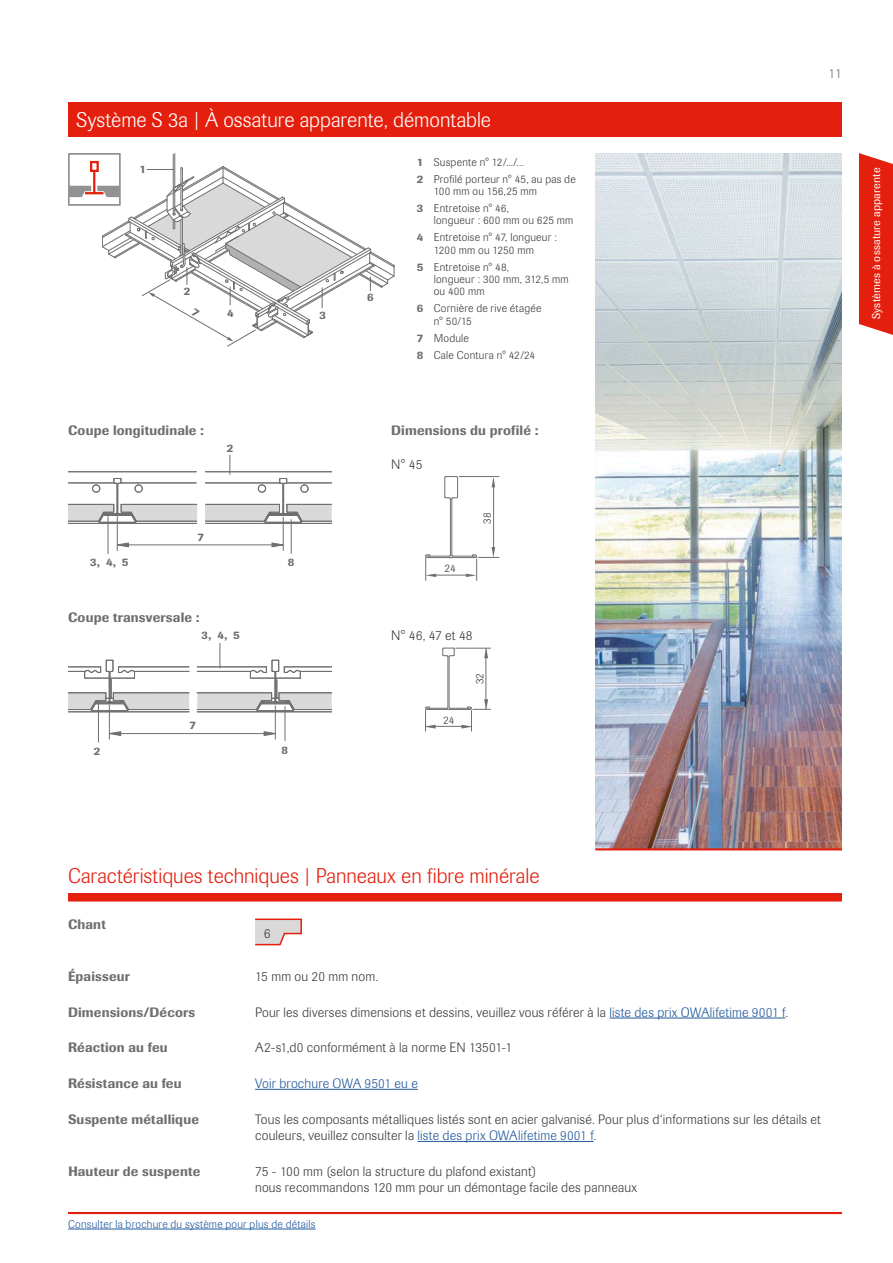
<style>
.page{position:relative;width:893px;height:1263px;background:#fff}
.page>*{position:absolute;margin:0;border:0;box-sizing:border-box;transform-origin:0 0}
.t1{font:300 21px "Imago Pro";color:#e41f0d}
.t2{font:300 21px "Imago Pro";color:#fff}
.t3{font:300 13.5px/16.5px "Imago Pro";letter-spacing:.01em;color:#3b3b3a}
.t4{font:500 13.5px "Imago Pro";letter-spacing:.01em;color:#6f6f6e}
.t5{font:300 13.5px "Imago Pro";letter-spacing:.01em;color:#23599b}
.t6{font:300 13.5px "Imago Pro";color:#6f6f6e}
.t7{font:300 11.25px/17px "Imago Pro";letter-spacing:.02em;color:#3b3b3a}
.t8{font:300 11.25px "Imago Pro";letter-spacing:.02em;color:#23599b}
.t9{font:11.25px "Imago Pro";letter-spacing:.02em;color:#fff}
.t10{font:500 11.25px "Imago Pro";color:#6f6f6e}
.s1{font-weight:500;color:#6f6f6e}
.s2{color:#23599b}
</style>
<div class="page">
<div style="left:68px;top:102px;width:774px;height:34px;background:#e41f0d"></div>
<hr style="left:68px;top:1212px;width:774px;height:2px;background:#e41f0d">
<div style="left:859px;top:153px;width:34px;height:182px;background:#e41f0d"></div>
<hr style="left:68px;top:1229px;width:248px;height:1px;background:#23599b">
<img style="left:595px;top:153px;width:247px;height:695px">
<hr style="left:595px;top:848px;width:247px;height:2px;background:#e41f0d">
<div style="left:68px;top:893px;width:774px;height:8px;background:#e41f0d"></div>
<svg style="left:255px;top:918px;width:47px;height:27px"></svg>
<hr style="left:609px;top:1018px;width:176px;height:1px;background:#23599b">
<hr style="left:255px;top:1089px;width:163px;height:1px;background:#23599b">
<hr style="left:418px;top:1141px;width:176px;height:1px;background:#23599b">
<svg style="left:425px;top:476px;width:74px;height:104px"></svg>
<svg style="left:425px;top:648px;width:66px;height:83px"></svg>
<hr style="left:174px;top:153px;width:1px;height:34px;background:#6f6f6e">
<svg style="left:68px;top:455px;width:264px;height:70px"></svg>
<hr style="left:108px;top:515px;width:1px;height:39px;background:#6f6f6e">
<hr style="left:291px;top:519px;width:1px;height:34px;background:#6f6f6e">
<hr style="left:117px;top:516px;width:1px;height:34px;background:#6f6f6e">
<hr style="left:283px;top:517px;width:1px;height:33px;background:#6f6f6e">
<hr style="left:128px;top:545px;width:144px;height:1px;background:#6f6f6e">
<svg style="left:116px;top:542px;width:13px;height:5px"></svg>
<svg style="left:271px;top:542px;width:13px;height:5px"></svg>
<hr style="left:98px;top:703px;width:1px;height:39px;background:#6f6f6e">
<hr style="left:285px;top:707px;width:1px;height:34px;background:#6f6f6e">
<hr style="left:109px;top:705px;width:1px;height:34px;background:#6f6f6e">
<hr style="left:275px;top:706px;width:1px;height:33px;background:#6f6f6e">
<hr style="left:121px;top:733px;width:143px;height:1px;background:#6f6f6e">
<svg style="left:108px;top:731px;width:13px;height:5px"></svg>
<svg style="left:263px;top:731px;width:13px;height:5px"></svg>
<svg style="left:68px;top:643px;width:264px;height:69px"></svg>
<svg style="left:68px;top:154px;width:327px;height:193px"></svg>
<h1 class="t2" style="left:77px;top:106px;width:416px">Système S 3a | À ossature apparente, démontable</h1>
<p class="t7" style="left:417px;top:153px;width:161px"><span class="s1">1</span> Suspente n° 12/.../...<br><span class="s1">2</span> Profilé porteur n° 45, au pas de</p>
<p class="t7" style="left:417px;top:183px;width:122px;text-indent:17px">100 mm ou 156,25 mm<br><span class="s1">3</span> Entretoise n° 46,</p>
<p class="t7" style="left:417px;top:212px;width:158px;text-indent:17px">longueur : 600 mm ou 625 mm<br><span class="s1">4</span> Entretoise n° 47, longueur :</p>
<p class="t7" style="left:417px;top:241px;width:119px;text-indent:17px">1200 mm ou 1250 mm<br><span class="s1">5</span> Entretoise n° 48,</p>
<p class="t7" style="left:434px;top:273px;width:137px;line-height:12.3px">longueur : 300 mm, 312,5 mm ou 400 mm</p>
<p class="t7" style="left:434px;top:302px;width:109px;line-height:12.3px;text-indent:-17px"><span class="s1">6</span> Cornière de rive étagée n° 50/15</p>
<p class="t7" style="left:417px;top:329px;width:120px"><span class="s1">7</span> Module<br><span class="s1">8</span> Cale Contura n° 42/24</p>
<p class="t10" style="left:139px;top:161px;width:8px">1</p>
<p class="t10" style="left:184px;top:284px;width:8px">2</p>
<p class="t10" style="left:367px;top:290px;width:8px">6</p>
<p class="t10" style="left:227px;top:305px;width:8px">4</p>
<p class="t10" style="left:319px;top:308px;width:8px">3</p>
<p class="t4" style="left:68px;top:422px;width:137px">Coupe longitudinale :</p>
<p class="t10" style="left:227px;top:441px;width:8px">2</p>
<p class="t10" style="left:197px;top:530px;width:8px">7</p>
<p class="t10" style="left:90px;top:555px;width:40px">3, 4, 5</p>
<p class="t10" style="left:288px;top:555px;width:8px">8</p>
<p class="t4" style="left:68px;top:609px;width:133px">Coupe transversale :</p>
<p class="t10" style="left:201px;top:628px;width:40px">3, 4, 5</p>
<p class="t10" style="left:190px;top:718px;width:8px">7</p>
<p class="t10" style="left:94px;top:744px;width:8px">2</p>
<p class="t10" style="left:282px;top:742px;width:8px">8</p>
<p class="t4" style="left:391px;top:422px;width:149px">Dimensions du profilé :</p>
<p class="t3" style="left:391px;top:456px;width:33px">N° 45</p>
<p class="t7" style="left:445px;top:560px;width:13px">24</p>
<p class="t7" style="left:478px;top:524px;width:13px;rotate:-90deg">38</p>
<p class="t3" style="left:391px;top:627px;width:83px">N° 46, 47 et 48</p>
<p class="t7" style="left:443px;top:711px;width:13px">24</p>
<p class="t7" style="left:471px;top:684px;width:13px;rotate:-90deg">32</p>
<p class="t6" style="left:828px;top:65px;width:15px">11</p>
<p class="t9" style="left:869px;top:319px;width:153px;rotate:-90deg">Systèmes à ossature apparente</p>
<h1 class="t1" style="left:68px;top:862px;width:473px">Caractéristiques techniques | Panneaux en fibre minérale</h1>
<p class="t4" style="left:68px;top:915px;width:39px">Chant</p>
<p class="t3" style="left:264px;top:924px;width:8px">6</p>
<p class="t4" style="left:68px;top:967px;width:63px">Épaisseur</p>
<p class="t3" style="left:255px;top:968px;width:125px">15 mm ou 20 mm nom.</p>
<p class="t4" style="left:68px;top:1003px;width:129px">Dimensions/Décors</p>
<p class="t3" style="left:255px;top:1003px;width:535px">Pour les diverses dimensions et dessins, veuillez vous référer à la <span class="s2">liste des prix OWAlifetime 9001 f</span>.</p>
<p class="t4" style="left:68px;top:1039px;width:101px">Réaction au feu</p>
<p class="t3" style="left:255px;top:1039px;width:259px">A2-s1,d0 conformément à la norme EN 13501-1</p>
<p class="t4" style="left:68px;top:1074px;width:115px">Résistance au feu</p>
<p class="t5" style="left:255px;top:1074px;width:164px">Voir brochure OWA 9501 eu e</p>
<p class="t4" style="left:68px;top:1110px;width:132px">Suspente métallique</p>
<p class="t3" style="left:255px;top:1110px;width:567px">Tous les composants métalliques listés sont en acier galvanisé. Pour plus d‘informations sur les détails et couleurs, veuillez consulter la <span class="s2">liste des prix OWAlifetime 9001 f</span>.</p>
<p class="t4" style="left:68px;top:1162px;width:134px">Hauteur de suspente</p>
<p class="t3" style="left:255px;top:1162px;width:383px">75 - 100 mm (selon la structure du plafond existant)<br>nous recommandons 120 mm pour un démontage facile des panneaux</p>
<p class="t8" style="left:68px;top:1216px;width:249px">Consulter la brochure du système pour plus de détails</p>
</div>
